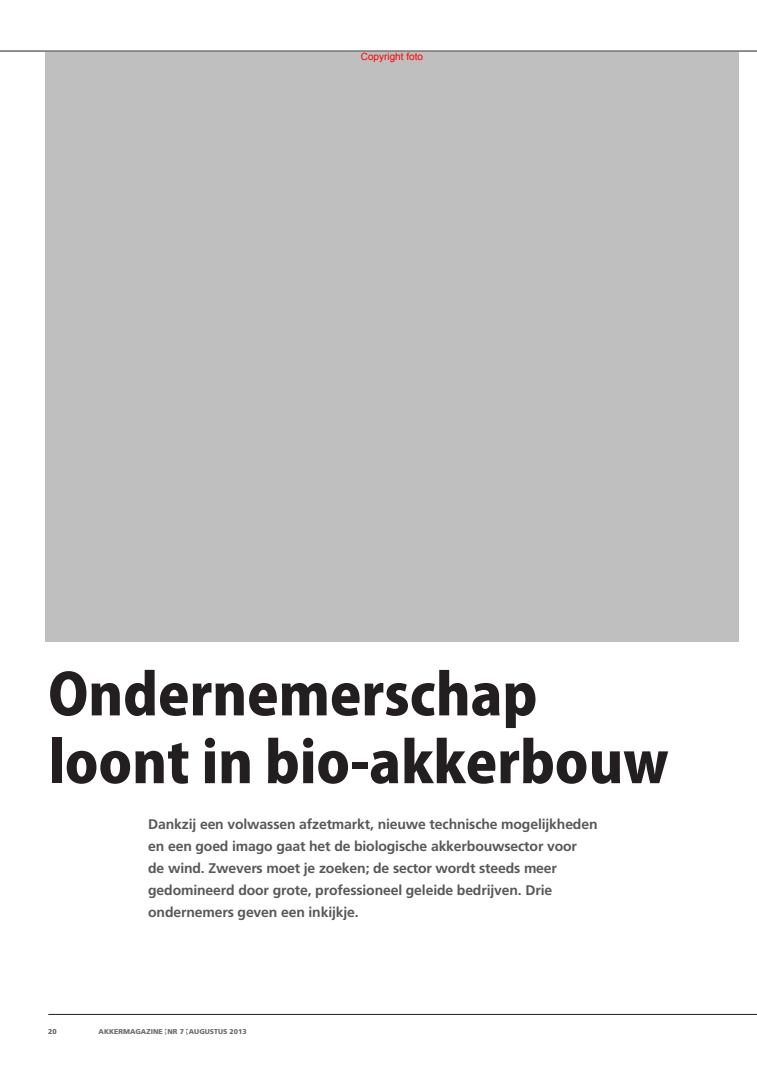
<style>
.page{position:relative;width:757px;height:1080px;background:#fff}
.page>*{position:absolute;margin:0;border:0;box-sizing:border-box;transform-origin:0 0}
.t1{font:800 56.5px/67.8px "Koz Go Pro";color:#231f20}
.t2{font:700 14px/22px "Frutiger LT Std";letter-spacing:-.01em;color:#57585a}
.t3{font:10px "Arial";color:#f00}
.t4{font:900 7px "Frutiger LT Std";color:#6c6d70}
.t5{font:900 7px "Frutiger LT Std";color:#636366}
</style>
<div class="page">
<hr style="left:0;top:51px;width:757px;height:1px;background:#231f20">
<hr style="left:48px;top:1014px;width:709px;height:1px;background:#231f20">
<div style="left:45px;top:52px;width:694px;height:590px;background:#bfbfbf"></div>
<p class="t3" style="left:361px;top:50px;width:64px">Copyright foto</p>
<p class="t1" style="left:48px;top:665px;width:622px">Ondernemerschap loont in bio-akkerbouw</p>
<p class="t2" style="left:148px;top:813px;width:451px">Dankzij een volwassen afzetmarkt, nieuwe technische mogelijkheden en een goed imago gaat het de biologische akkerbouwsector voor<br>de wind. Zwevers moet je zoeken; de sector wordt steeds meer gedomineerd door grote, professioneel geleide bedrijven. Drie ondernemers geven een inkijkje.</p>
<p class="t5" style="left:48px;top:1027px;width:10px">20</p>
<p class="t4" style="left:99px;top:1027px;width:150px">AKKERMAGAZINE NR 7 AUGUSTUS 2013</p>
</div>
